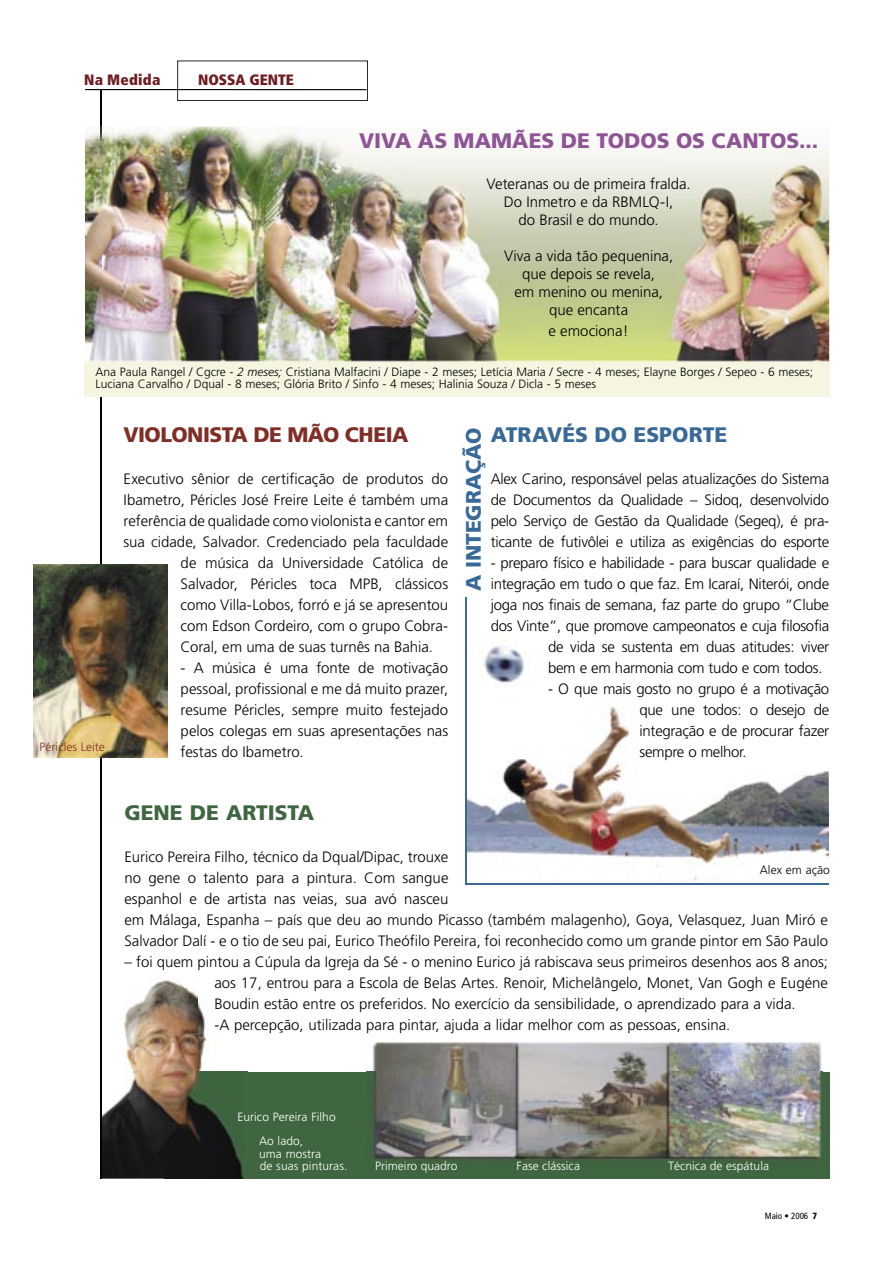
<style>
.page{position:relative;width:893px;height:1263px;background:#fff}
.page>*{position:absolute;margin:0;border:0;box-sizing:border-box;transform-origin:0 0}
.t1{font:900 21px "Frutiger";color:#8e5595}
.t2{font:900 21px "Frutiger";color:#386997}
.t3{font:900 21px "Frutiger";letter-spacing:-.025em;color:#802e25}
.t4{font:900 21px "Frutiger";color:#3f6640}
.t5{font:300 15px/21px "Frutiger";color:#000;text-align:justify}
.t6{font:300 15px "Frutiger";letter-spacing:-.02em;color:#000}
.t7{font:900 condensed 15px "Frutiger";color:#6e1d21}
.t8{font:900 condensed 15px "Frutiger";letter-spacing:.02em;color:#6e1d21}
.t9{font:300 12px/12.5px "Frutiger";color:#000}
.t10{font:300 12px/24.9px "Frutiger";letter-spacing:.005em;color:#fff}
.t11{font:300 12px "Frutiger";letter-spacing:.005em;color:#802e25}
.t12{font:condensed 9px "Frutiger";color:#000}
.s1{font-style:italic}
.s2{font-weight:900}
</style>
<div class="page">
<div style="left:165px;top:1072px;width:665px;height:107px;background:#3f6640"></div>
<img style="left:101px;top:978px;width:97px;height:201px">
<img style="left:198px;top:1002px;width:49px;height:70px">
<img style="left:165px;top:1072px;width:79px;height:107px">
<img style="left:467px;top:646px;width:362px;height:236px">
<hr style="left:100px;top:89px;width:2px;height:1089px;background:#000">
<div style="left:84px;top:360px;width:745px;height:36px;background:#f5f5e1"></div>
<svg style="left:177px;top:61px;width:191px;height:40px"></svg>
<hr style="left:85px;top:89px;width:281px;height:1px;background:#000">
<hr style="left:466px;top:598px;width:1px;height:286px;background:#386997">
<img style="left:85px;top:126px;width:744px;height:235px">
<img style="left:100px;top:126px;width:2px;height:234px">
<img style="left:366px;top:1042px;width:457px;height:124px">
<img style="left:34px;top:564px;width:134px;height:194px">
<hr style="left:466px;top:883px;width:363px;height:1px;background:#386997">
<p class="t8" style="left:84px;top:70px;width:78px">Na Medida</p>
<p class="t7" style="left:198px;top:70px;width:97px">NOSSA GENTE</p>
<h1 class="t1" style="left:359px;top:128px;width:461px">VIVA ÀS MAMÃES DE TODOS OS CANTOS...</h1>
<p class="t5" style="left:487px;top:175px;width:206px;line-height:18px;text-align:center">Veteranas ou de primeira fralda.<br>Do Inmetro e da RBMLQ-I,<br>do Brasil e do mundo.</p>
<p class="t5" style="left:504px;top:247px;width:171px;line-height:18px;text-align:center">Viva a vida tão pequenina, que depois se revela,<br>em menino ou menina, que encanta</p>
<p class="t5" style="left:548px;top:321px;width:82px">e emociona!</p>
<p class="t9" style="left:95px;top:366px;width:719px">Ana Paula Rangel / Cgcre - <span class="s1">2 meses;</span> Cristiana Malfacini / Diape - 2 meses; Letícia Maria / Secre - 4 meses; Elayne Borges / Sepeo - 6 meses;<br>Luciana Carvalho / Dqual - 8 meses; Glória Brito / Sinfo - 4 meses; Halinia Souza / Dicla - 5 meses</p>
<h1 class="t2" style="left:491px;top:422px;width:238px">ATRAVÉS DO ESPORTE</h1>
<p class="t5" style="left:491px;top:468px;width:340px">Alex Carino, responsável pelas atualizações do Sistema de Documentos da Qualidade – Sidoq, desenvolvido pelo Serviço de Gestão da Qualidade (Segeq), é pra&shy;ticante de futivôlei e utiliza as exigências do esporte</p>
<p class="t6" style="left:491px;top:554px;width:340px">- preparo físico e habilidade - para buscar qualidade e</p>
<p class="t6" style="left:491px;top:575px;width:340px">integração em tudo o que faz. Em Icaraí, Niterói, onde</p>
<p class="t6" style="left:491px;top:596px;width:340px">joga nos finais de semana, faz parte do grupo “Clube</p>
<p class="t6" style="left:491px;top:617px;width:340px">dos Vinte”, que promove campeonatos e cuja filosofia</p>
<p class="t6" style="left:548px;top:638px;width:283px">de vida se sustenta em duas atitudes: viver</p>
<p class="t6" style="left:548px;top:659px;width:276px">bem e em harmonia com tudo e com todos.</p>
<p class="t5" style="left:640px;top:678px;width:191px;text-indent:-92px">- O que mais gosto no grupo é a motivação que une todos: o desejo de integração e de procurar fazer sempre o melhor.</p>
<h1 class="t3" style="left:124px;top:422px;width:286px">VIOLONISTA DE MÃO CHEIA</h1>
<p class="t5" style="left:124px;top:468px;width:326px">Executivo sênior de certificação de produtos do</p>
<p class="t5" style="left:124px;top:489px;width:326px">Ibametro, Péricles José Freire Leite é também uma</p>
<p class="t5" style="left:124px;top:510px;width:326px">referência de qualidade como violonista e cantor em</p>
<p class="t5" style="left:124px;top:531px;width:326px">sua cidade, Salvador. Credenciado pela faculdade</p>
<p class="t5" style="left:181px;top:552px;width:269px">de música da Universidade Católica de</p>
<p class="t5" style="left:181px;top:573px;width:269px">Salvador, Péricles toca MPB, clássicos</p>
<p class="t5" style="left:181px;top:594px;width:269px">como Villa-Lobos, forró e já se apresentou</p>
<p class="t5" style="left:181px;top:615px;width:269px">com Edson Cordeiro, com o grupo Cobra-</p>
<p class="t5" style="left:181px;top:636px;width:254px">Coral, em uma de suas turnês na Bahia.</p>
<p class="t5" style="left:181px;top:657px;width:269px">- A música é uma fonte de motivação pessoal, profissional e me dá muito prazer, resume Péricles, sempre muito festejado pelos colegas em suas apresentações nas festas do Ibametro.</p>
<h1 class="t2" style="left:461px;top:591px;width:165px;rotate:-90deg">A INTEGRAÇÃO</h1>
<p class="t11" style="left:39px;top:740px;width:67px">Péricles Leite</p>
<h1 class="t4" style="left:124px;top:800px;width:191px">GENE DE ARTISTA</h1>
<p class="t5" style="left:124px;top:846px;width:705px;text-align:left">Eurico Pereira Filho, técnico da Dqual/Dipac, trouxe<br>no gene o talento para a pintura. Com sangue<br>espanhol e de artista nas veias, sua avó nasceu<br>em Málaga, Espanha – país que deu ao mundo Picasso (também malagenho), Goya, Velasquez, Juan Miró e Salvador Dalí - e o tio de seu pai, Eurico Theófilo Pereira, foi reconhecido como um grande pintor em São Paulo</p>
<p class="t5" style="left:214px;top:951px;width:615px;text-align:left;text-indent:-90px">– foi quem pintou a Cúpula da Igreja da Sé - o menino Eurico já rabiscava seus primeiros desenhos aos 8 anos; aos 17, entrou para a Escola de Belas Artes. Renoir, Michelângelo, Monet, Van Gogh e Eugéne Boudin estão entre os preferidos. No exercício da sensibilidade, o aprendizado para a vida.<br>-A percepção, utilizada para pintar, ajuda a lidar melhor com as pessoas, ensina.</p>
<p class="t9" style="left:760px;top:864px;width:71px">Alex em ação</p>
<p class="t10" style="left:259px;top:1104px;width:78px;text-indent:-22px">Eurico Pereira Filho<br>Ao lado,</p>
<p class="t10" style="left:259px;top:1148px;width:90px;line-height:12.5px">uma mostra<br>de suas pinturas.</p>
<p class="t10" style="left:375px;top:1154px;width:84px">Primeiro quadro</p>
<p class="t10" style="left:517px;top:1154px;width:65px">Fase clássica</p>
<p class="t10" style="left:668px;top:1154px;width:103px">Técnica de espátula</p>
<p class="t12" style="left:765px;top:1210px;width:54px">Maio • 2006 <span class="s2">7</span></p>
</div>
